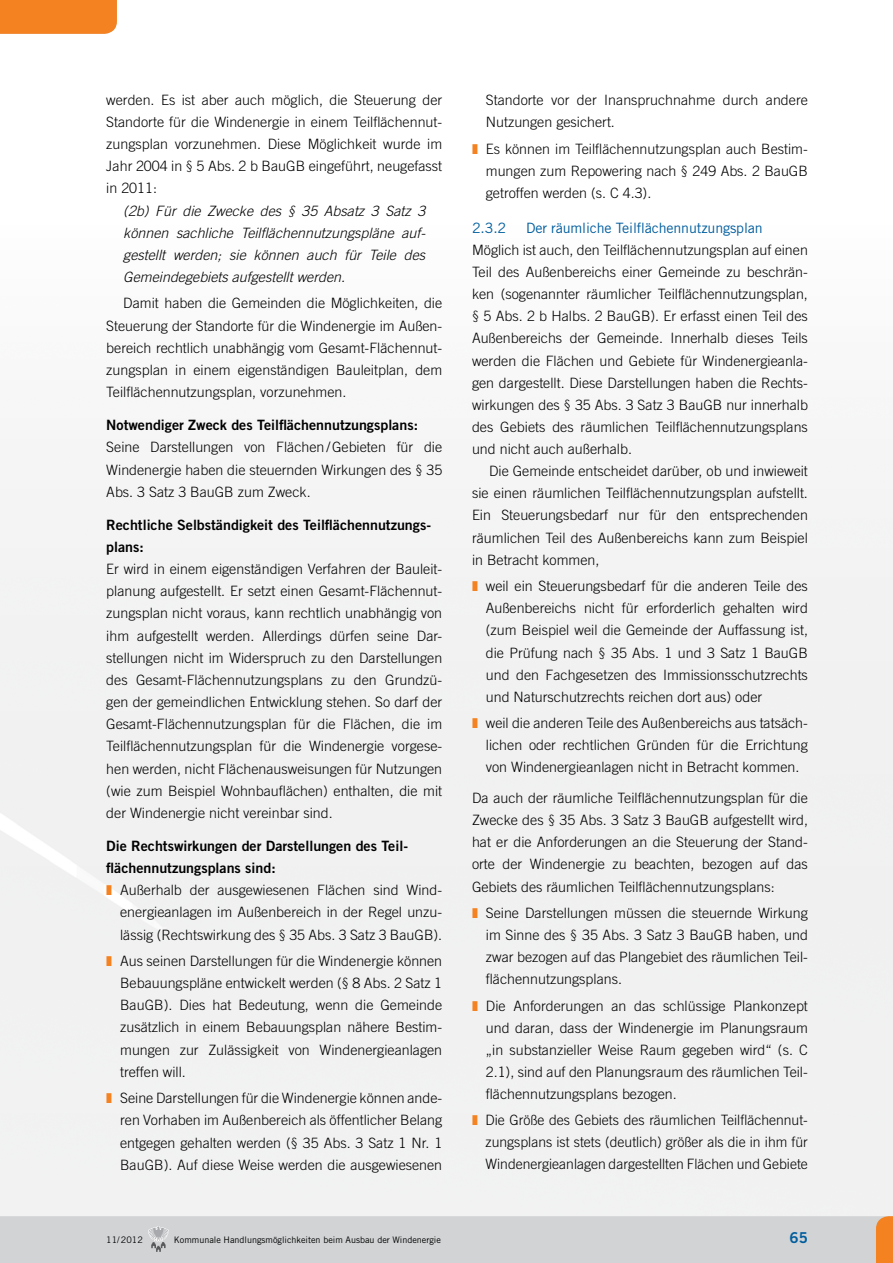
<style>
.page{position:relative;width:893px;height:1263px;background:#fff}
.page>*{position:absolute;margin:0;border:0;box-sizing:border-box;transform-origin:0 0}
.t1{font:15px "Trade Gothic Bold Two";color:#005d9e}
.t2{font:300 14.25px/22.2px "Trade Gothic";color:#000;text-align:justify}
.t3{font:14.25px/22.2px "Trade Gothic Bold Two";color:#000}
.t4{font:italic 300 14.25px/22.2px "Trade Gothic";color:#000;text-align:justify}
.t5{font:14.25px "Trade Gothic";letter-spacing:-.01em;color:#005d9e}
.t6{font:9px "Trade Gothic";color:#000}
.s1{color:#f58220}
</style>
<div class="page">
<div style="left:0;top:0;width:117px;height:34px;background:#f58220"></div>
<div style="left:0;top:1216px;width:893px;height:47px;background:#d1d3d4"></div>
<p class="t2" style="left:106px;top:88px;width:337px">werden. Es ist aber auch möglich, die Steuerung der Standorte für die Windenergie in einem Teilflächennut&shy;zungsplan vorzunehmen. Diese Möglichkeit wurde im Jahr 2004 in § 5 Abs. 2 b BauGB eingeführt, neugefasst in 2011:</p>
<p class="t4" style="left:123px;top:199px;width:304px">(2b) Für die Zwecke des § 35 Absatz 3 Satz 3 können sachliche Teilflächennutzungspläne auf&shy;gestellt werden; sie können auch für Teile des Gemeindegebiets aufgestellt werden.</p>
<p class="t2" style="left:106px;top:292px;width:337px;text-indent:17px">Damit haben die Gemeinden die Möglichkeiten, die Steuerung der Standorte für die Windenergie im Außen&shy;bereich rechtlich unabhängig vom Gesamt-Flächennut&shy;zungsplan in einem eigenständigen Bauleitplan, dem Teilflächennutzungsplan, vorzunehmen.</p>
<p class="t3" style="left:106px;top:414px;width:313px">Notwendiger Zweck des Teilflächennutzungsplans:</p>
<p class="t2" style="left:106px;top:436px;width:337px">Seine Darstellungen von Flächen/Gebieten für die Windenergie haben die steuernden Wirkungen des § 35<br>Abs. 3 Satz 3 BauGB zum Zweck.</p>
<p class="t3" style="left:106px;top:513px;width:326px">Rechtliche Selbständigkeit des Teilflächennutzungs&shy;plans:</p>
<p class="t2" style="left:106px;top:558px;width:337px">Er wird in einem eigenständigen Verfahren der Bauleit&shy;planung aufgestellt. Er setzt einen Gesamt-Flächennut&shy;zungsplan nicht voraus, kann rechtlich unabhängig von ihm aufgestellt werden. Allerdings dürfen seine Dar&shy;stellungen nicht im Widerspruch zu den Darstellungen des Gesamt-Flächennutzungsplans zu den Grundzü&shy;gen der gemeindlichen Entwicklung stehen. So darf der Gesamt-Flächennutzungsplan für die Flächen, die im Teilflächennutzungsplan für die Windenergie vorgese&shy;hen werden, nicht Flächenausweisungen für Nutzungen (wie zum Beispiel Wohnbauflächen) enthalten, die mit der Windenergie nicht vereinbar sind.</p>
<p class="t3" style="left:106px;top:834px;width:302px">Die Rechtswirkungen der Darstellungen des Teil&shy;flächennutzungsplans sind:</p>
<p class="t2" style="left:120px;top:879px;width:324px;text-indent:-14px"><span class="s1">❚</span> Außerhalb der ausgewiesenen Flächen sind Wind&shy;energieanlagen im Außenbereich in der Regel unzu&shy;lässig (Rechtswirkung des § 35 Abs. 3 Satz 3 BauGB).</p>
<p class="t2" style="left:120px;top:949px;width:324px;text-indent:-14px"><span class="s1">❚</span> Aus seinen Darstellungen für die Windenergie können Bebauungspläne entwickelt werden (§ 8 Abs. 2 Satz 1<br>BauGB). Dies hat Bedeutung, wenn die Gemeinde zusätzlich in einem Bebauungsplan nähere Bestim&shy;mungen zur Zulässigkeit von Windenergieanlagen treffen will.</p>
<p class="t2" style="left:120px;top:1087px;width:324px;text-indent:-14px"><span class="s1">❚</span> Seine Darstellungen für die Windenergie können ande&shy;ren Vorhaben im Außenbereich als öffentlicher Belang entgegen gehalten werden (§ 35 Abs. 3 Satz 1 Nr. 1<br>BauGB). Auf diese Weise werden die ausgewiesenen</p>
<p class="t2" style="left:486px;top:89px;width:324px">Standorte vor der Inanspruchnahme durch andere<br>Nutzungen gesichert.</p>
<p class="t2" style="left:486px;top:137px;width:324px;text-indent:-14px"><span class="s1">❚</span> Es können im Teilflächennutzungsplan auch Bestim&shy;mungen zum Repowering nach § 249 Abs. 2 BauGB getroffen werden (s. C 4.3).</p>
<p class="t5" style="left:472px;top:219px;width:36px">2.3.2</p>
<p class="t5" style="left:526px;top:219px;width:238px">Der räumliche Teilflächennutzungsplan</p>
<p class="t2" style="left:472px;top:238px;width:337px">Möglich ist auch, den Teilflächennutzungsplan auf einen Teil des Außenbereichs einer Gemeinde zu beschrän&shy;ken (sogenannter räumlicher Teilflächennutzungsplan, § 5 Abs. 2 b Halbs. 2 BauGB). Er erfasst einen Teil des Außenbereichs der Gemeinde. Innerhalb dieses Teils werden die Flächen und Gebiete für Windenergieanla&shy;gen dargestellt. Diese Darstellungen haben die Rechts&shy;wirkungen des § 35 Abs. 3 Satz 3 BauGB nur innerhalb des Gebiets des räumlichen Teilflächennutzungsplans und nicht auch außerhalb.</p>
<p class="t2" style="left:472px;top:460px;width:337px;text-indent:17px">Die Gemeinde entscheidet darüber, ob und inwieweit sie einen räumlichen Teilflächennutzungsplan aufstellt.<br>Ein Steuerungsbedarf nur für den entsprechenden räumlichen Teil des Außenbereichs kann zum Beispiel in Betracht kommen,</p>
<p class="t2" style="left:486px;top:575px;width:324px;text-indent:-14px"><span class="s1">❚</span> weil ein Steuerungsbedarf für die anderen Teile des Außenbereichs nicht für erforderlich gehalten wird (zum Beispiel weil die Gemeinde der Auffassung ist, die Prüfung nach § 35 Abs. 1 und 3 Satz 1 BauGB und den Fachgesetzen des Immissionsschutzrechts und Naturschutzrechts reichen dort aus) oder</p>
<p class="t2" style="left:486px;top:712px;width:324px;text-indent:-14px"><span class="s1">❚</span> weil die anderen Teile des Außenbereichs aus tatsäch&shy;lichen oder rechtlichen Gründen für die Errichtung von Windenergieanlagen nicht in Betracht kommen.</p>
<p class="t2" style="left:472px;top:787px;width:337px">Da auch der räumliche Teilflächennutzungsplan für die Zwecke des § 35 Abs. 3 Satz 3 BauGB aufgestellt wird, hat er die Anforderungen an die Steuerung der Stand&shy;orte der Windenergie zu beachten, bezogen auf das Gebiets des räumlichen Teilflächennutzungsplans:</p>
<p class="t2" style="left:486px;top:901px;width:324px;text-indent:-14px"><span class="s1">❚</span> Seine Darstellungen müssen die steuernde Wirkung im Sinne des § 35 Abs. 3 Satz 3 BauGB haben, und zwar bezogen auf das Plangebiet des räumlichen Teil&shy;flächennutzungsplans.</p>
<p class="t2" style="left:486px;top:994px;width:324px;text-indent:-14px"><span class="s1">❚</span> Die Anforderungen an das schlüssige Plankonzept und daran, dass der Windenergie im Planungsraum „in substanzieller Weise Raum gegeben wird“ (s. C 2.1), sind auf den Planungsraum des räumlichen Teil&shy;flächennutzungsplans bezogen.</p>
<p class="t2" style="left:486px;top:1109px;width:324px;text-indent:-14px"><span class="s1">❚</span> Die Größe des Gebiets des räumlichen Teilflächennut&shy;zungsplans ist stets (deutlich) größer als die in ihm für Windenergieanlagen dargestellten Flächen und Gebiete</p>
<p class="t6" style="left:106px;top:1234px;width:38px">11/2012</p>
<p class="t6" style="left:174px;top:1234px;width:269px">Kommunale Handlungsmöglichkeiten beim Ausbau der Windenergie</p>
<p class="t1" style="left:790px;top:1228px;width:20px">65</p>
</div>
